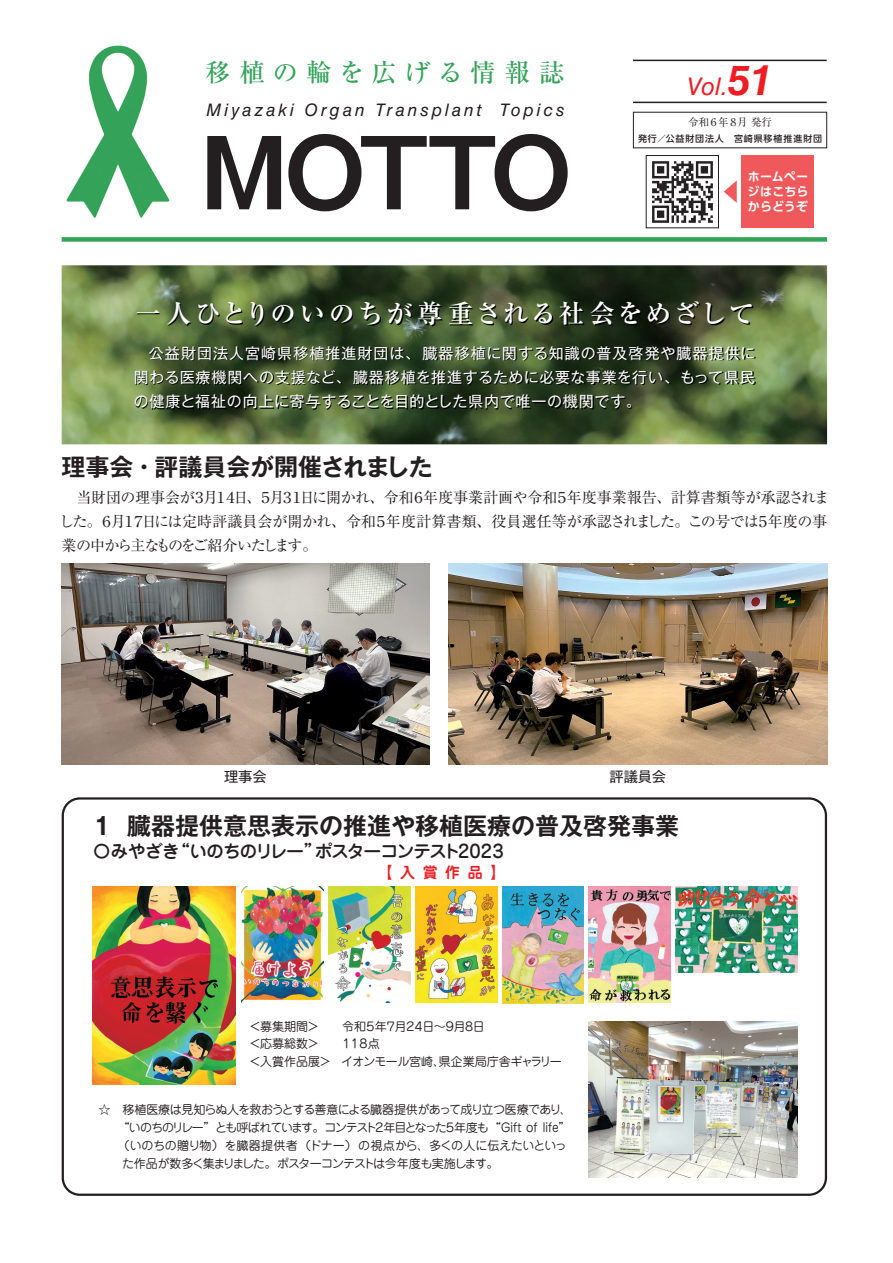
<style>
.page{position:relative;width:893px;height:1263px;background:#fff}
.page>*{position:absolute;margin:0;border:0;box-sizing:border-box;transform-origin:0 0}
.t1{font:700 93px "Gothic MB101 Pr 5 De";letter-spacing:-.055em;color:#231f20}
.t2{font:700 25.5px "Ryumin Pr 5";letter-spacing:.115em;color:#fff}
.t3{font:500 25.5px "Ryumin Pr 5";letter-spacing:.3em;color:#34a35a}
.t4{font:italic 24.3px "Helvetica LT Std";color:#ee1d23}
.t5{font:700 24px "Gothic MB101 Pr 5 De";color:#231f20}
.t6{font:500 18px "Jun 34 Pro";letter-spacing:-.08em;color:#231f20}
.t7{font:italic 17.25px "Helvetica LT Std";letter-spacing:.165em;color:#231f20}
.t8{font:15px/24px "Ryumin Pr 5";letter-spacing:-.035em;color:#231f20}
.t9{font:15px/24px "Gothic MB101 Pr 5";letter-spacing:.045em;color:#fff;text-align:justify}
.t10{font:700 15px "Jun 501 Pro";color:#ee1d23}
.t11{font:14.25px "Gothic MB101 Pr 5";color:#231f20}
.t12{font:12px/17.5px "Jun 201 Pro";letter-spacing:-.055em;color:#231f20}
.t13{font:12px "Jun 201 Pro";letter-spacing:-.16em;color:#231f20}
.t14{font:12px "Jun 201 Pro";letter-spacing:-.045em;color:#231f20}
.t15{font:12px "Jun 201 Pro";letter-spacing:-.015em;color:#231f20}
.t16{font:12px "Jun 201 Pro";letter-spacing:-.075em;color:#231f20}
.t17{font:700 12px/15px "UD Shin Go Pro De";letter-spacing:.005em;color:#fff;text-align:justify}
.t18{font:10.5px "Ryumin Pr 5";letter-spacing:-.07em;color:#231f20}
.t19{font:500 9px "UD Shin Go Pro";letter-spacing:.095em;color:#231f20}
.s1{font-weight:700;font-size:41.55px}
</style>
<div class="page">
<img style="left:62px;top:265px;width:765px;height:179px">
<img style="left:66px;top:45px;width:103px;height:172px">
<div style="left:62px;top:237px;width:765px;height:5px;background:#34a35a"></div>
<hr style="left:633px;top:60px;width:194px;height:1px;background:#231f20">
<hr style="left:633px;top:102px;width:194px;height:1px;background:#231f20">
<img style="left:136px;top:302px;width:619px;height:107px">
<div style="left:62px;top:797px;width:765px;height:399px;border:2px solid #231f20;border-radius:17px"></div>
<img style="left:62px;top:563px;width:367px;height:201px">
<img style="left:448px;top:563px;width:379px;height:201px">
<img style="left:676px;top:887px;width:122px;height:86px">
<img style="left:589px;top:1022px;width:209px;height:156px">
<img style="left:93px;top:887px;width:142px;height:197px">
<img style="left:242px;top:887px;width:81px;height:116px">
<img style="left:328px;top:887px;width:82px;height:116px">
<img style="left:415px;top:887px;width:82px;height:115px">
<img style="left:502px;top:887px;width:82px;height:116px">
<img style="left:589px;top:887px;width:82px;height:116px">
<img style="left:652px;top:161px;width:61px;height:62px">
<div style="left:646px;top:155px;width:73px;height:73px;border:1px solid #231f20"></div>
<div style="left:742px;top:156px;width:72px;height:72px;background:#f0595b"></div>
<svg style="left:724px;top:181px;width:13px;height:22px"></svg>
<h2 class="t3" style="left:205px;top:52px;width:361px">移植の輪を広げる情報誌</h2>
<p class="t7" style="left:206px;top:99px;width:360px">Miyazaki Organ Transplant Topics</p>
<h1 class="t1" style="left:200px;top:97px;width:373px">MOTTO</h1>
<h3 class="t4" style="left:687px;top:72px;width:88px">Vol.<span class="s1">51</span></h3>
<p class="t18" style="left:688px;top:114px;width:86px">令和６年８月 発行</p>
<p class="t19" style="left:638px;top:131px;width:186px">発行／公益財団法人　宮崎県移植推進財団</p>
<p class="t17" style="left:747px;top:169px;width:62px">ホームページはこちらからどうぞ</p>
<h2 class="t2" style="left:135px;top:294px;width:620px">一人ひとりのいのちが尊重される社会をめざして</h2>
<p class="t9" style="left:134px;top:340px;width:623px;text-indent:15px">公益財団法人宮崎県移植推進財団は、臓器移植に関する知識の普及啓発や臓器提供に関わる医療機関への支援など、臓器移植を推進するために必要な事業を行い、もって県民の健康と福祉の向上に寄与することを目的とした県内で唯一の機関です。</p>
<h3 class="t5" style="left:62px;top:447px;width:373px">理事会・評議員会が開催されました</h3>
<p class="t8" style="left:59px;top:484px;width:771px;text-indent:17px">当財団の理事会が３月１４日、５月３１日に開かれ、令和６年度事業計画や令和５年度事業報告、計算書類等が承認されました。６月１７日には定時評議員会が開かれ、令和５年度計算書類、役員選任等が承認されました。この号では５年度の事業の中から主なものをご紹介いたします。</p>
<p class="t11" style="left:224px;top:764px;width:44px">理事会</p>
<p class="t11" style="left:609px;top:764px;width:58px">評議員会</p>
<h3 class="t5" style="left:90px;top:806px;width:591px">１ 臓器提供意思表示の推進や移植医療の普及啓発事業</h3>
<p class="t6" style="left:93px;top:837px;width:412px">〇みやざき“いのちのリレー”ポスターコンテスト2023</p>
<p class="t10" style="left:377px;top:861px;width:130px">【入賞作品】</p>
<p class="t12" style="left:249px;top:1016px;width:314px">＜募集期間＞　　令和５年７月２４日～９月８日<br>＜応募総数＞　　１１８点<br>＜入賞作品展＞　イオンモール宮崎、県企業局庁舎ギャラリー</p>
<p class="t14" style="left:99px;top:1100px;width:475px">☆　 移植医療は見知らぬ人を救おうとする善意による臓器提供があって成り立つ医療であり、</p>
<p class="t13" style="left:118px;top:1118px;width:454px">“いのちのリレー”とも呼ばれています。コンテスト２年目となった５年度も“Ｇｉｆｔ ｏｆ ｌｉｆｅ”</p>
<p class="t15" style="left:118px;top:1136px;width:451px">（いのちの贈り物）を臓器提供者（ドナー）の視点から、多くの人に伝えたいといっ</p>
<p class="t16" style="left:122px;top:1154px;width:378px">た作品が数多く集まりました。ポスターコンテストは今年度も実施します。</p>
</div>
